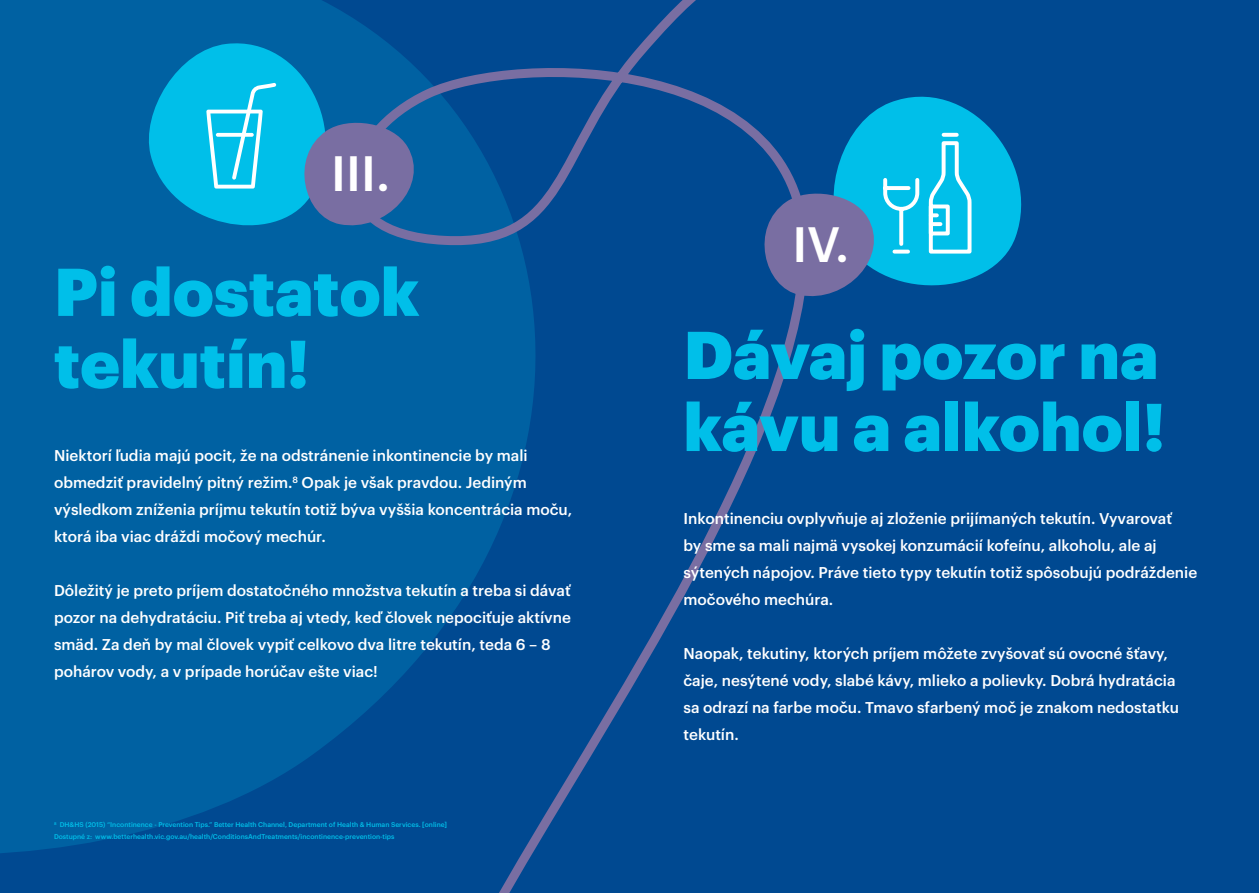
<style>
.page{position:relative;width:1259px;height:893px;background:#004991}
.page>*{position:absolute;margin:0;border:0;box-sizing:border-box;transform-origin:0 0}
.t1{font:900 66px/72px "Graphik";color:#00bfe9}
.t2{font:500 48.6px "Graphik";color:#fff}
.t3{font:500 15.3px/27px "Graphik";color:#fff}
.t4{font:500 6.75px/12px "Graphik";color:#00bfe9}
</style>
<div class="page">
<div style="left:0;top:0;width:306px;height:853px;background:#0061a2"></div>
<svg style="left:306px;top:0;width:497px;height:893px"></svg>
<svg style="left:140px;top:35px;width:213px;height:212px;background:#008fc4"></svg>
<svg style="left:855px;top:96px;width:167px;height:182px;fill:#00bfe9"></svg>
<svg style="left:289px;top:116px;width:142px;height:117px;background:#4374ab"></svg>
<svg style="left:749px;top:131px;width:224px;height:173px"></svg>
<svg style="left:206px;top:83px;width:70px;height:106px;background:#32cbed"></svg>
<h2 class="t2" style="left:331px;top:136px;width:60px">III.</h2>
<h1 class="t1" style="left:54px;top:250px;width:367px">Pi dostatok tekutín!</h1>
<p class="t3" style="left:54px;top:441px;width:475px">Niektorí ľudia majú pocit, že na odstránenie inkontinencie by mali</p>
<p class="t3" style="left:54px;top:468px;width:520px">obmedziť pravidelný pitný režim.<sup>8</sup> Opak je však pravdou. Jediným výsledkom zníženia príjmu tekutín totiž býva vyššia koncentrácia moču, ktorá iba viac dráždi močový mechúr.</p>
<p class="t3" style="left:54px;top:576px;width:518px">Dôležitý je preto príjem dostatočného množstva tekutín a treba si dávať pozor na dehydratáciu. Piť treba aj vtedy, keď človek nepociťuje aktívne smäd. Za deň by mal človek vypiť celkovo dva litre tekutín, teda 6 – 8 pohárov vody, a v prípade horúčav ešte viac!</p>
<p class="t4" style="left:54px;top:818px;width:395px"><sup>8</sup> DH&amp;HS (2015) “Incontinence - Prevention Tips.” Better Health Channel, Department of Health &amp; Human Services. [online]<br>Dostupné z: www.betterhealth.vic.gov.au/health/ConditionsAndTreatments/incontinence-prevention-tips</p>
<h2 class="t2" style="left:792px;top:207px;width:58px">IV.</h2>
<h1 class="t1" style="left:683px;top:313px;width:476px">Dávaj pozor na</h1>
<h1 class="t1" style="left:683px;top:385px;width:483px">kávu a alkohol!</h1>
<p class="t3" style="left:683px;top:504px;width:515px">Inkontinenciu ovplyvňuje aj zloženie prijímaných tekutín. Vyvarovať<br>by sme sa mali najmä vysokej konzumácií kofeínu, alkoholu, ale aj sýtených nápojov. Práve tieto typy tekutín totiž spôsobujú podráždenie močového mechúra.</p>
<p class="t3" style="left:683px;top:639px;width:497px">Naopak, tekutiny, ktorých príjem môžete zvyšovať sú ovocné šťavy, čaje, nesýtené vody, slabé kávy, mlieko a polievky. Dobrá hydratácia sa odrazí na farbe moču. Tmavo sfarbený moč je znakom nedostatku tekutín.</p>
</div>
